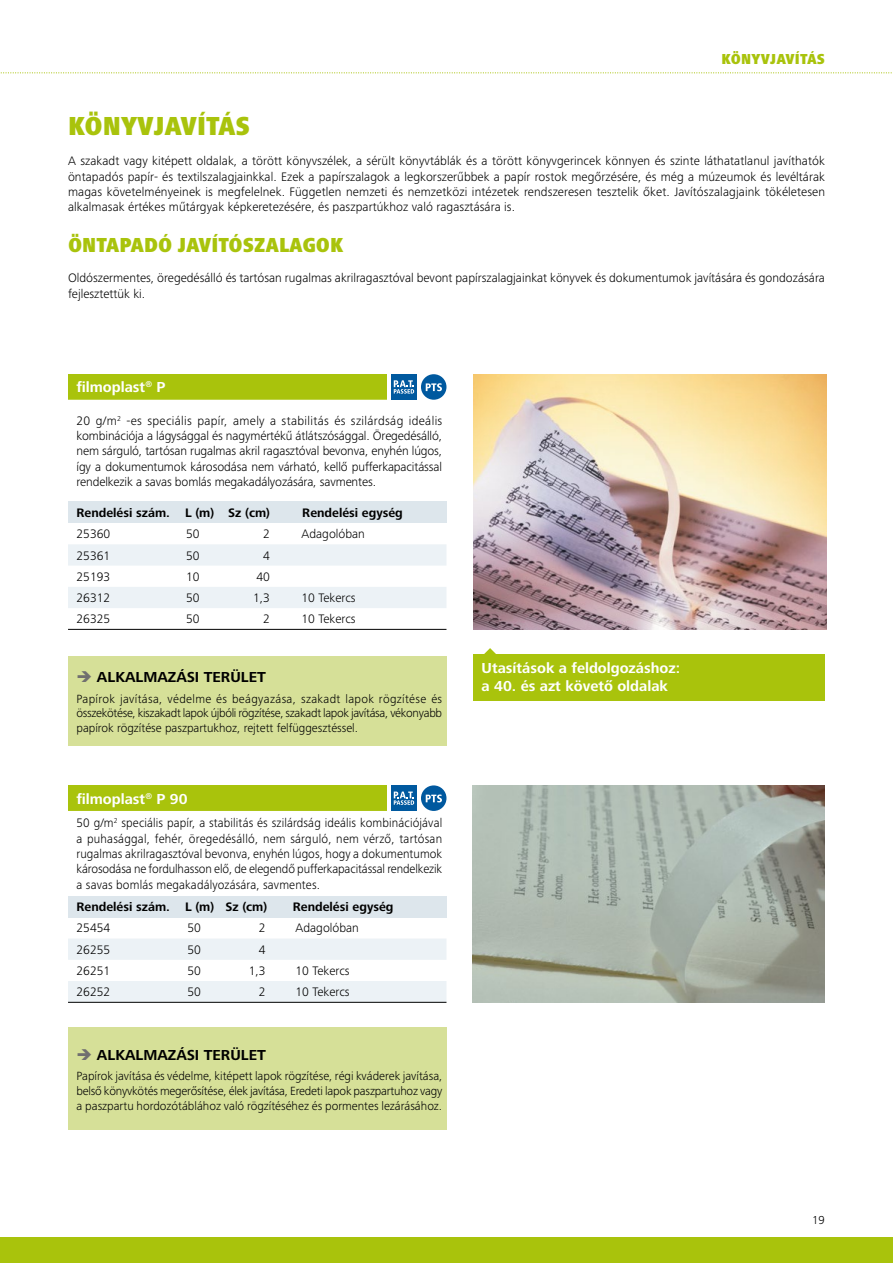
<style>
.page{position:relative;width:893px;height:1263px;background:#fff}
.page>*{position:absolute;margin:0;border:0;box-sizing:border-box;transform-origin:0 0}
.t1{font:900 condensed 27px "Frutiger Next Pro";color:#a9c30c}
.t2{font:900 condensed 21px "Frutiger Next Pro";color:#a9c30c}
.Blauer_Info_Kasten{font:700 15px "Frutiger Next Pro";color:#fff}
.t3{font:700 15px "Frutiger Next Pro";color:#000}
.Produktgruppe{font:900 condensed 15px "Frutiger Next Pro";letter-spacing:.015em;color:#a9c30c}
.Blockabsatz_Anpassen{font:300 12.75px/15.3px "Frutiger Next Pro";color:#000;text-align:justify}
.t4{font:700 12.75px "Frutiger Next Pro";color:#000}
.Blockabsatz_Anpassen-2{font:300 12.3px/14.7px "Frutiger Next Pro";color:#000;text-align:justify}
.t5{font:300 12px "Frutiger Next Pro";color:#000}
.s1{color:#706f6f}
</style>
<div class="page">
<div style="left:0;top:1237px;width:893px;height:26px;background:#a9c30c"></div>
<svg style="left:0;top:72px;width:892px;height:1px"></svg>
<div style="left:68px;top:1028px;width:378px;height:102px;background:#d6e098"></div>
<img style="left:473px;top:374px;width:353px;height:255px">
<div style="left:68px;top:374px;width:378px;height:26px;background:#a9c30c"></div>
<svg style="left:68px;top:501px;width:378px;height:128px"></svg>
<div style="left:68px;top:502px;width:378px;height:21px;background:#dde6ec"></div>
<svg style="left:68px;top:544px;width:378px;height:64px"></svg>
<hr style="left:68px;top:629px;width:378px;height:1px;background:#000">
<svg style="left:484px;top:648px;width:12px;height:6px"></svg>
<div style="left:473px;top:654px;width:352px;height:47px;background:#a9c30c"></div>
<div style="left:387px;top:372px;width:64px;height:30px;background:#fff"></div>
<div style="left:391px;top:374px;width:26px;height:26px;background:#00599f"></div>
<svg style="left:394px;top:380px;width:20px;height:14px"></svg>
<div style="left:421px;top:374px;width:25px;height:26px;background:#00599f;border-radius:50%"></div>
<svg style="left:426px;top:383px;width:16px;height:8px"></svg>
<div style="left:68px;top:785px;width:378px;height:26px;background:#a9c30c"></div>
<svg style="left:68px;top:917px;width:378px;height:1px"></svg>
<div style="left:68px;top:896px;width:378px;height:21px;background:#dde6ec"></div>
<svg style="left:68px;top:939px;width:378px;height:63px"></svg>
<hr style="left:68px;top:1002px;width:378px;height:1px;background:#000">
<img style="left:472px;top:785px;width:353px;height:217px">
<div style="left:387px;top:783px;width:64px;height:30px;background:#fff"></div>
<div style="left:391px;top:785px;width:26px;height:26px;background:#00599f"></div>
<svg style="left:394px;top:791px;width:20px;height:14px"></svg>
<div style="left:421px;top:785px;width:25px;height:26px;background:#00599f;border-radius:50%"></div>
<svg style="left:426px;top:794px;width:16px;height:8px"></svg>
<div style="left:68px;top:657px;width:378px;height:89px;background:#d6e098"></div>
<p class="Produktgruppe" style="left:721px;top:50px;width:105px">KÖNYVJAVÍTÁS</p>
<p class="t1" style="left:68px;top:110px;width:184px">KÖNYVJAVÍTÁS</p>
<p class="Blockabsatz_Anpassen" style="left:68px;top:154px;width:759px">A szakadt vagy kitépett oldalak, a törött könyvszélek, a sérült könyvtáblák és a törött könyvgerincek könnyen és szinte láthatatlanul javíthatók öntapadós papír- és textilszalagjainkkal. Ezek a papírszalagok a legkorszerűbbek a papír rostok megőrzésére, és még a múzeumok és levéltárak magas követelményeinek is megfelelnek. Független nemzeti és nemzetközi intézetek rendszeresen tesztelik őket. Javítószalagjaink tökéletesen alkalmasak értékes műtárgyak képkeretezésére, és paszpartúkhoz való ragasztására is.</p>
<p class="t2" style="left:68px;top:233px;width:277px">ÖNTAPADÓ JAVÍTÓSZALAGOK</p>
<p class="Blockabsatz_Anpassen" style="left:68px;top:271px;width:758px">Oldószermentes, öregedésálló és tartósan rugalmas akrilragasztóval bevont papírszalagjainkat könyvek és dokumentumok javítására és gondozására fejlesztettük ki.</p>
<p class="Blauer_Info_Kasten" style="left:77px;top:379px;width:90px">filmoplast<sup>®</sup> P</p>
<p class="Blockabsatz_Anpassen" style="left:77px;top:413px;width:367px">20 g/m<sup>2</sup> -es speciális papír, amely a stabilitás és szilárdság ideális kombinációja a lágysággal és nagymértékű átlátszósággal. Öregedésálló, nem sárguló, tartósan rugalmas akril ragasztóval bevonva, enyhén lúgos, így a dokumentumok károsodása nem várható, kellő pufferkapacitással rendelkezik a savas bomlás megakadályozására, savmentes.</p>
<p class="t4" style="left:77px;top:505px;width:195px">Rendelési szám. L (m) Sz (cm)</p>
<p class="t4" style="left:302px;top:505px;width:102px">Rendelési egység</p>
<p class="Blockabsatz_Anpassen" style="left:77px;top:526px;width:35px">25360</p>
<p class="Blockabsatz_Anpassen" style="left:186px;top:526px;width:15px">50</p>
<p class="Blockabsatz_Anpassen" style="left:263px;top:526px;width:8px">2</p>
<p class="Blockabsatz_Anpassen" style="left:302px;top:526px;width:65px">Adagolóban</p>
<p class="Blockabsatz_Anpassen" style="left:77px;top:548px;width:35px">25361</p>
<p class="Blockabsatz_Anpassen" style="left:186px;top:548px;width:15px">50</p>
<p class="Blockabsatz_Anpassen" style="left:263px;top:548px;width:8px">4</p>
<p class="Blockabsatz_Anpassen" style="left:77px;top:569px;width:35px">25193</p>
<p class="Blockabsatz_Anpassen" style="left:186px;top:569px;width:15px">10</p>
<p class="Blockabsatz_Anpassen" style="left:257px;top:569px;width:15px">40</p>
<p class="Blockabsatz_Anpassen" style="left:77px;top:590px;width:35px">26312</p>
<p class="Blockabsatz_Anpassen" style="left:186px;top:590px;width:15px">50</p>
<p class="Blockabsatz_Anpassen" style="left:253px;top:590px;width:18px">1,3</p>
<p class="Blockabsatz_Anpassen" style="left:302px;top:590px;width:56px">10 Tekercs</p>
<p class="Blockabsatz_Anpassen" style="left:77px;top:611px;width:35px">26325</p>
<p class="Blockabsatz_Anpassen" style="left:186px;top:611px;width:15px">50</p>
<p class="Blockabsatz_Anpassen" style="left:263px;top:611px;width:8px">2</p>
<p class="Blockabsatz_Anpassen" style="left:302px;top:611px;width:56px">10 Tekercs</p>
<p class="t3" style="left:77px;top:668px;width:191px"><span class="s1">➔</span> ALKALMAZÁSI TERÜLET</p>
<p class="Blockabsatz_Anpassen-2" style="left:77px;top:691px;width:367px">Papírok javítása, védelme és beágyazása, szakadt lapok rögzítése és összekötése, kiszakadt lapok újbóli rögzítése, szakadt lapok javítása, vékonyabb papírok rögzítése paszpartukhoz, rejtett felfüggesztéssel.</p>
<p class="Blauer_Info_Kasten" style="left:77px;top:790px;width:113px">filmoplast<sup>®</sup> P 90</p>
<p class="Blockabsatz_Anpassen" style="left:77px;top:815px;width:367px">50 g/m<sup>2</sup> speciális papír, a stabilitás és szilárdság ideális kombinációjával a puhasággal, fehér, öregedésálló, nem sárguló, nem vérző, tartósan rugalmas akrilragasztóval bevonva, enyhén lúgos, hogy a dokumentumok károsodása ne fordulhasson elő, de elegendő pufferkapacitással rendelkezik a savas bomlás megakadályozására, savmentes.</p>
<p class="t4" style="left:77px;top:900px;width:192px">Rendelési szám. L (m) Sz (cm)</p>
<p class="t4" style="left:293px;top:900px;width:102px">Rendelési egység</p>
<p class="Blockabsatz_Anpassen" style="left:77px;top:920px;width:35px">25454</p>
<p class="Blockabsatz_Anpassen" style="left:188px;top:920px;width:15px">50</p>
<p class="Blockabsatz_Anpassen" style="left:259px;top:920px;width:8px">2</p>
<p class="Blockabsatz_Anpassen" style="left:296px;top:920px;width:65px">Adagolóban</p>
<p class="Blockabsatz_Anpassen" style="left:77px;top:942px;width:35px">26255</p>
<p class="Blockabsatz_Anpassen" style="left:188px;top:942px;width:15px">50</p>
<p class="Blockabsatz_Anpassen" style="left:259px;top:942px;width:8px">4</p>
<p class="Blockabsatz_Anpassen" style="left:77px;top:963px;width:35px">26251</p>
<p class="Blockabsatz_Anpassen" style="left:188px;top:963px;width:15px">50</p>
<p class="Blockabsatz_Anpassen" style="left:249px;top:963px;width:18px">1,3</p>
<p class="Blockabsatz_Anpassen" style="left:296px;top:963px;width:56px">10 Tekercs</p>
<p class="Blockabsatz_Anpassen" style="left:77px;top:984px;width:35px">26252</p>
<p class="Blockabsatz_Anpassen" style="left:188px;top:984px;width:15px">50</p>
<p class="Blockabsatz_Anpassen" style="left:259px;top:984px;width:8px">2</p>
<p class="Blockabsatz_Anpassen" style="left:296px;top:984px;width:56px">10 Tekercs</p>
<p class="t3" style="left:77px;top:1046px;width:191px"><span class="s1">➔</span> ALKALMAZÁSI TERÜLET</p>
<p class="Blockabsatz_Anpassen-2" style="left:77px;top:1069px;width:367px">Papírok javítása és védelme, kitépett lapok rögzítése, régi kváderek javítása, belső könyvkötés megerősítése, élek javítása, Eredeti lapok paszpartuhoz vagy a paszpartu hordozótáblához való rögzítéséhez és pormentes lezárásához.</p>
<p class="Blauer_Info_Kasten" style="left:482px;top:659px;width:200px">Utasítások a feldolgozáshoz:</p>
<p class="Blauer_Info_Kasten" style="left:482px;top:677px;width:188px">a 40. és azt követő oldalak</p>
<p class="t5" style="left:812px;top:1213px;width:14px">19</p>
</div>
